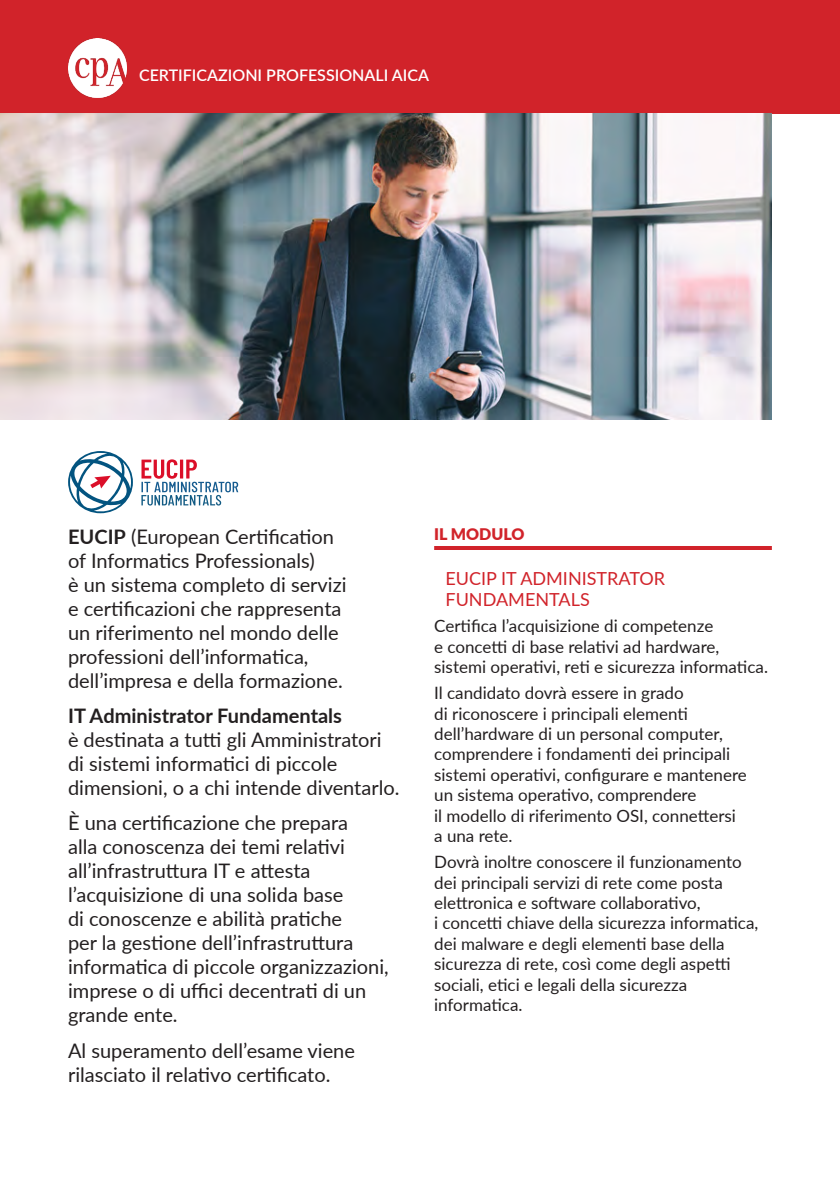
<style>
.page{position:relative;width:840px;height:1191px;background:#fff}
.page>*{position:absolute;margin:0;border:0;box-sizing:border-box;transform-origin:0 0}
.Testo{font:20px/24px "Lato";color:#231f20}
.Nome_modulo{font:18px/21.6px "Lato";color:#d1232a}
.Allineato_a_sinistra{font:17px/20.4px "Lato";color:#231f20}
.t1{font:600 16px "Lato";color:#fff}
.Moduli{font:900 16px "Lato";color:#d1232a}
.s1{font-weight:700}
</style>
<div class="page">
<div style="left:0;top:0;width:839px;height:113px;background:#d1232a"></div>
<img style="left:68px;top:39px;width:58px;height:58px">
<hr style="left:434px;top:546px;width:337px;height:4px;background:#d1232a">
<img style="left:0;top:113px;width:771px;height:307px">
<svg style="left:68px;top:451px;width:65px;height:62px"></svg>
<svg style="left:141px;top:459px;width:97px;height:46px"></svg>
<p class="t1" style="left:139px;top:63px;width:291px">CERTIFICAZIONI PROFESSIONALI AICA</p>
<p class="Testo" style="left:68px;top:523px;width:280px"><span class="s1">EUCIP</span> (European Certification of Informatics Professionals)<br>è un sistema completo di servizi e certificazioni che rappresenta un riferimento nel mondo delle professioni dell’informatica, dell’impresa e della formazione.</p>
<p class="Testo" style="left:68px;top:703px;width:333px"><span class="s1">IT Administrator Fundamentals<br></span>è destinata a tutti gli Amministratori di sistemi informatici di piccole dimensioni, o a chi intende diventarlo.</p>
<p class="Testo" style="left:68px;top:810px;width:322px">È una certificazione che prepara<br>alla conoscenza dei temi relativi all’infrastruttura IT e attesta l’acquisizione di una solida base<br>di conoscenze e abilità pratiche<br>per la gestione dell’infrastruttura informatica di piccole organizzazioni, imprese o di uffici decentrati di un grande ente.</p>
<p class="Testo" style="left:68px;top:1037px;width:288px">Al superamento dell’esame viene rilasciato il relativo certificato.</p>
<p class="Moduli" style="left:434px;top:522px;width:92px">IL MODULO</p>
<p class="Nome_modulo" style="left:445px;top:566px;width:221px">EUCIP IT ADMINISTRATOR<br>FUNDAMENTALS</p>
<p class="Allineato_a_sinistra" style="left:434px;top:615px;width:335px">Certifica l’acquisizione di competenze<br>e concetti di base relativi ad hardware, sistemi operativi, reti e sicurezza informatica.</p>
<p class="Allineato_a_sinistra" style="left:434px;top:682px;width:314px">Il candidato dovrà essere in grado<br>di riconoscere i principali elementi dell’hardware di un personal computer, comprendere i fondamenti dei principali sistemi operativi, configurare e mantenere un sistema operativo, comprendere<br>il modello di riferimento OSI, connettersi a una rete.</p>
<p class="Allineato_a_sinistra" style="left:434px;top:851px;width:325px">Dovrà inoltre conoscere il funzionamento dei principali servizi di rete come posta elettronica e software collaborativo,<br>i concetti chiave della sicurezza informatica, dei malware e degli elementi base della sicurezza di rete, così come degli aspetti sociali, etici e legali della sicurezza informatica.</p>
</div>
